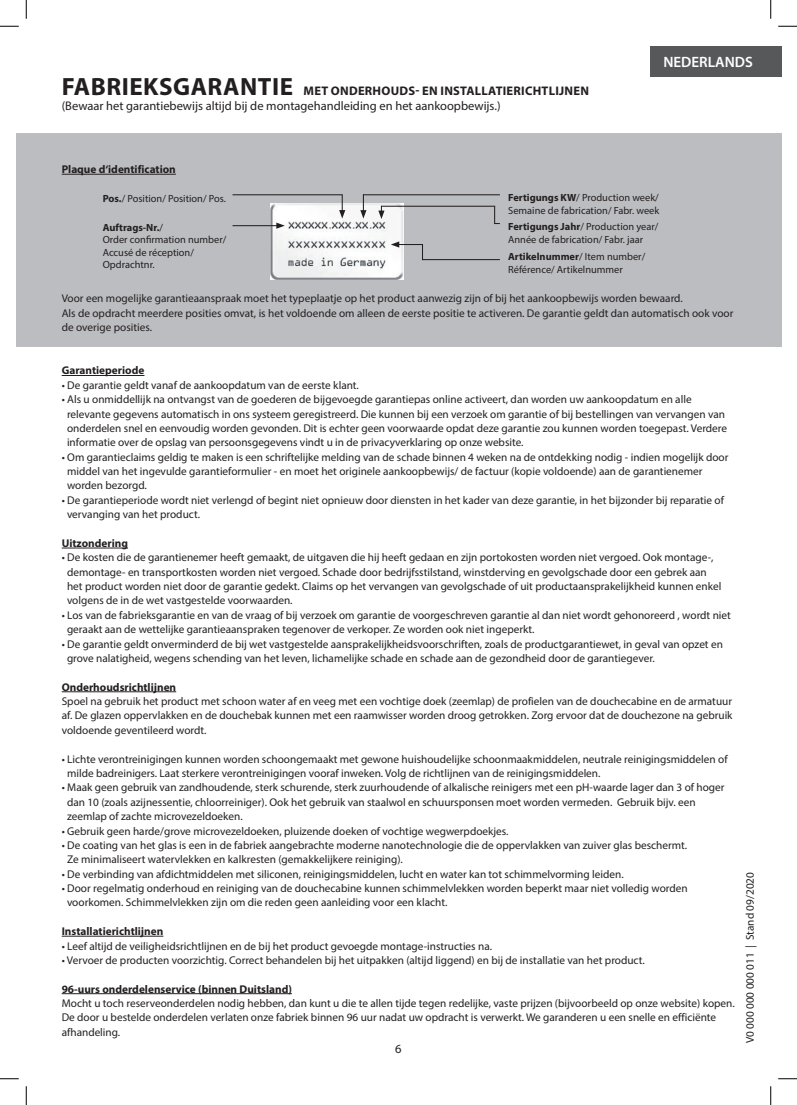
<style>
.page{position:relative;width:797px;height:1105px;background:#fff}
.page>*{position:absolute;margin:0;border:0;box-sizing:border-box;transform-origin:0 0}
.t1{font:600 15px "Myriad Pro";color:#fff}
.t2{font:12.5px/15px "Myriad Pro";color:#231f20}
.t3{font:11.25px/14.4px "Myriad Pro";color:#231f20}
.t4{font:700 11.25px "Myriad Pro";color:#231f20}
.t5{font:10.38px/12.5px "Myriad Pro";color:#231f20}
.s1{font-weight:700;font-size:25px}
.s2{font-weight:700}
</style>
<div class="page">
<div style="left:16px;top:133px;width:765px;height:214px;background:#bcbdc0"></div>
<img style="left:271px;top:203px;width:132px;height:77px">
<svg style="left:339px;top:194px;width:6px;height:25px"></svg>
<hr style="left:232px;top:194px;width:110px;height:1px;background:#231f20">
<hr style="left:232px;top:225px;width:46px;height:1px;background:#231f20">
<svg style="left:276px;top:223px;width:9px;height:6px"></svg>
<svg style="left:360px;top:194px;width:6px;height:25px"></svg>
<hr style="left:363px;top:194px;width:137px;height:1px;background:#231f20">
<svg style="left:378px;top:206px;width:6px;height:13px"></svg>
<hr style="left:381px;top:206px;width:114px;height:1px;background:#231f20">
<svg style="left:391px;top:241px;width:32px;height:19px"></svg>
<hr style="left:422px;top:259px;width:78px;height:1px;background:#231f20">
<svg style="left:494px;top:206px;width:6px;height:18px"></svg>
<hr style="left:62px;top:174px;width:114px;height:1px;background:#231f20">
<hr style="left:62px;top:375px;width:82px;height:1px;background:#231f20">
<hr style="left:62px;top:548px;width:66px;height:1px;background:#231f20">
<hr style="left:62px;top:691px;width:114px;height:1px;background:#231f20">
<hr style="left:62px;top:936px;width:101px;height:1px;background:#231f20">
<hr style="left:62px;top:993px;width:230px;height:1px;background:#231f20">
<div style="left:649px;top:46px;width:132px;height:31px;background:#57585a"></div>
<svg style="left:0;top:25px;width:19px;height:2px"></svg>
<svg style="left:778px;top:25px;width:19px;height:2px"></svg>
<svg style="left:0;top:1078px;width:19px;height:1px"></svg>
<svg style="left:778px;top:1078px;width:19px;height:1px"></svg>
<svg style="left:25px;top:0;width:2px;height:19px"></svg>
<svg style="left:25px;top:1086px;width:2px;height:19px"></svg>
<svg style="left:770px;top:0;width:1px;height:19px"></svg>
<svg style="left:770px;top:1086px;width:1px;height:19px"></svg>
<p class="t2" style="left:62px;top:83px;width:528px"><span class="s1">FABRIEKSGARANTIE</span> <span class="s2">MET ONDERHOUDS- EN INSTALLATIERICHTLIJNEN </span>(Bewaar het garantiebewijs altijd bij de montagehandleiding en het aankoopbewijs.)</p>
<p class="t4" style="left:62px;top:162px;width:116px">Plaque d‘identification</p>
<h1 class="t1" style="left:663px;top:52px;width:91px">NEDERLANDS</h1>
<p class="t5" style="left:103px;top:192px;width:125px"><span class="s2">Pos.</span>/ Position/ Position/ Pos.</p>
<p class="t5" style="left:508px;top:192px;width:153px"><span class="s2">Fertigungs KW</span>/ Production week/<br>Semaine de fabrication/ Fabr. week</p>
<p class="t5" style="left:508px;top:251px;width:139px"><span class="s2">Artikelnummer</span>/ Item number/<br>Référence/ Artikelnummer</p>
<p class="t5" style="left:508px;top:220px;width:152px"><span class="s2">Fertigungs Jahr</span>/ Production year/<br>Année de fabrication/ Fabr. jaar</p>
<p class="t5" style="left:103px;top:221px;width:125px"><span class="s2">Auftrags-Nr.</span>/<br>Order confirmation number/<br>Accusé de réception/<br>Opdrachtnr.</p>
<p class="t3" style="left:62px;top:291px;width:673px">Voor een mogelijke garantieaanspraak moet het typeplaatje op het product aanwezig zijn of bij het aankoopbewijs worden bewaard.<br>Als de opdracht meerdere posities omvat, is het voldoende om alleen de eerste positie te activeren. De garantie geldt dan automatisch ook voor de overige posities.</p>
<p class="t4" style="left:62px;top:363px;width:84px">Garantieperiode</p>
<p class="t3" style="left:62px;top:378px;width:299px">• De garantie geldt vanaf de aankoopdatum van de eerste klant.</p>
<p class="t3" style="left:67px;top:392px;width:661px;text-indent:-5px">• Als u onmiddellijk na ontvangst van de goederen de bijgevoegde garantiepas online activeert, dan worden uw aankoopdatum en alle relevante gegevens automatisch in ons systeem geregistreerd. Die kunnen bij een verzoek om garantie of bij bestellingen van vervangen van onderdelen snel en eenvoudig worden gevonden. Dit is echter geen voorwaarde opdat deze garantie zou kunnen worden toegepast. Verdere informatie over de opslag van persoonsgegevens vindt u in de privacyverklaring op onze website.</p>
<p class="t3" style="left:67px;top:449px;width:663px;text-indent:-5px">• Om garantieclaims geldig te maken is een schriftelijke melding van de schade binnen 4 weken na de ontdekking nodig - indien mogelijk door middel van het ingevulde garantieformulier - en moet het originele aankoopbewijs/ de factuur (kopie voldoende) aan de garantienemer worden bezorgd.</p>
<p class="t3" style="left:67px;top:493px;width:658px;text-indent:-5px">• De garantieperiode wordt niet verlengd of begint niet opnieuw door diensten in het kader van deze garantie, in het bijzonder bij reparatie of vervanging van het product.</p>
<p class="t4" style="left:62px;top:536px;width:68px">Uitzondering</p>
<p class="t3" style="left:67px;top:550px;width:656px;text-indent:-5px">• De kosten die de garantienemer heeft gemaakt, de uitgaven die hij heeft gedaan en zijn portokosten worden niet vergoed. Ook montage-, demontage- en transportkosten worden niet vergoed. Schade door bedrijfsstilstand, winstderving en gevolgschade door een gebrek aan het product worden niet door de garantie gedekt. Claims op het vervangen van gevolgschade of uit productaansprakelijkheid kunnen enkel volgens de in de wet vastgestelde voorwaarden.</p>
<p class="t3" style="left:67px;top:608px;width:665px;text-indent:-5px">• Los van de fabrieksgarantie en van de vraag of bij verzoek om garantie de voorgeschreven garantie al dan niet wordt gehonoreerd , wordt niet geraakt aan de wettelijke garantieaanspraken tegenover de verkoper. Ze worden ook niet ingeperkt.</p>
<p class="t3" style="left:67px;top:636px;width:657px;text-indent:-5px">• De garantie geldt onverminderd de bij wet vastgestelde aansprakelijkheidsvoorschriften, zoals de productgarantiewet, in geval van opzet en grove nalatigheid, wegens schending van het leven, lichamelijke schade en schade aan de gezondheid door de garantiegever.</p>
<p class="t4" style="left:62px;top:680px;width:116px">Onderhoudsrichtlijnen</p>
<p class="t3" style="left:62px;top:694px;width:672px;text-align:justify">Spoel na gebruik het product met schoon water af en veeg met een vochtige doek (zeemlap) de profielen van de douchecabine en de armatuur af. De glazen oppervlakken en de douchebak kunnen met een raamwisser worden droog getrokken. Zorg ervoor dat de douchezone na gebruik voldoende geventileerd wordt.</p>
<p class="t3" style="left:67px;top:751px;width:662px;text-indent:-5px">• Lichte verontreinigingen kunnen worden schoongemaakt met gewone huishoudelijke schoonmaakmiddelen, neutrale reinigingsmiddelen of milde badreinigers. Laat sterkere verontreinigingen vooraf inweken. Volg de richtlijnen van de reinigingsmiddelen.</p>
<p class="t3" style="left:67px;top:780px;width:659px;text-indent:-5px">• Maak geen gebruik van zandhoudende, sterk schurende, sterk zuurhoudende of alkalische reinigers met een pH-waarde lager dan 3 of hoger dan 10 (zoals azijnessentie, chloorreiniger). Ook het gebruik van staalwol en schuursponsen moet worden vermeden. Gebruik bijv. een zeemlap of zachte microvezeldoeken.</p>
<p class="t3" style="left:62px;top:823px;width:448px">• Gebruik geen harde/grove microvezeldoeken, pluizende doeken of vochtige wegwerpdoekjes.</p>
<p class="t3" style="left:67px;top:838px;width:621px;text-indent:-5px">• De coating van het glas is een in de fabriek aangebrachte moderne nanotechnologie die de oppervlakken van zuiver glas beschermt.<br>Ze minimaliseert watervlekken en kalkresten (gemakkelijkere reiniging).</p>
<p class="t3" style="left:62px;top:866px;width:563px">• De verbinding van afdichtmiddelen met siliconen, reinigingsmiddelen, lucht en water kan tot schimmelvorming leiden.</p>
<p class="t3" style="left:67px;top:881px;width:622px;text-indent:-5px">• Door regelmatig onderhoud en reiniging van de douchecabine kunnen schimmelvlekken worden beperkt maar niet volledig worden voorkomen. Schimmelvlekken zijn om die reden geen aanleiding voor een klacht.</p>
<p class="t4" style="left:62px;top:924px;width:103px">Installatierichtlijnen</p>
<p class="t3" style="left:62px;top:938px;width:432px">• Leef altijd de veiligheidsrichtlijnen en de bij het product gevoegde montage-instructies na.</p>
<p class="t3" style="left:62px;top:953px;width:584px">• Vervoer de producten voorzichtig. Correct behandelen bij het uitpakken (altijd liggend) en bij de installatie van het product.</p>
<p class="t4" style="left:62px;top:981px;width:232px">96-uurs onderdelenservice (binnen Duitsland)</p>
<p class="t3" style="left:62px;top:996px;width:674px">Mocht u toch reserveonderdelen nodig hebben, dan kunt u die te allen tijde tegen redelijke, vaste prijzen (bijvoorbeeld op onze website) kopen.<br>De door u bestelde onderdelen verlaten onze fabriek binnen 96 uur nadat uw opdracht is verwerkt. We garanderen u een snelle en efficiënte afhandeling.</p>
<p class="t2" style="left:395px;top:1041px;width:8px">6</p>
<p class="t3" style="left:742px;top:1043px;width:173px;rotate:-90deg">V0 000 000 000 011 | Stand 09/2020</p>
</div>
